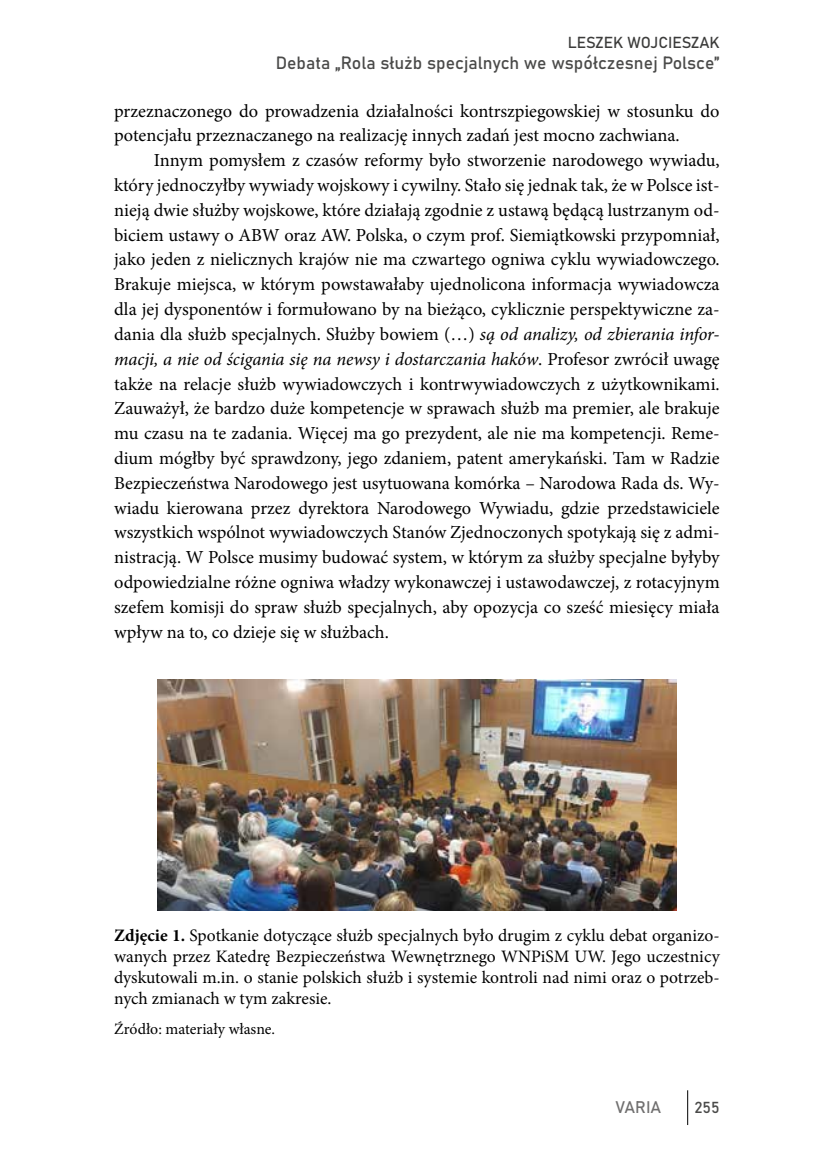
<style>
.page{position:relative;width:819px;height:1166px;background:#fff}
.page>*{position:absolute;margin:0;border:0;box-sizing:border-box;transform-origin:0 0}
.t1{font:18.38px/24.8px "Minion Pro";color:#000}
.t2{font:17.5px/21px "Minion Pro";color:#000;text-align:justify}
.t3{font:17.5px "Bahnschrift";color:#4a4a49}
.t4{font:16.62px "Bahnschrift";letter-spacing:-.005em;color:#706f6f}
.t5{font:15.75px "Minion Pro";color:#000}
.t6{font:15.75px "Bahnschrift";color:#3c3c3b}
.t7{font:15.75px "Bahnschrift";color:#4a4a49}
.s1{font-style:italic}
.s2{font-weight:700}
</style>
<div class="page">
<hr style="left:687px;top:1090px;width:1px;height:35px;background:#000">
<img style="left:158px;top:679px;width:518px;height:231px">
<p class="t6" style="left:567px;top:30px;width:153px">LESZEK WOJCIESZAK</p>
<p class="t3" style="left:276px;top:49px;width:445px">Debata „Rola służb specjalnych we współczesnej Polsce”</p>
<p class="t1" style="left:114px;top:98px;width:607px">przeznaczonego do prowadzenia działalności kontrszpiegowskiej w stosunku do potencjału przeznaczanego na realizację innych zadań jest mocno zachwiana.</p>
<p class="t1" style="left:114px;top:148px;width:607px;text-align:justify;text-indent:40px">Innym pomysłem z czasów reformy było stworzenie narodowego wywiadu, który jednoczyłby wywiady wojskowy i cywilny. Stało się jednak tak, że w Polsce ist&shy;nieją dwie służby wojskowe, które działają zgodnie z ustawą będącą lustrzanym od&shy;biciem ustawy o ABW oraz AW. Polska, o czym prof. Siemiątkowski przypomniał, jako jeden z nielicznych krajów nie ma czwartego ogniwa cyklu wywiadowczego.<br>Brakuje miejsca, w którym powstawałaby ujednolicona informacja wywiadowcza dla jej dysponentów i formułowano by na bieżąco, cyklicznie perspektywiczne za&shy;dania dla służb specjalnych. Służby bowiem (…) <span class="s1">są od analizy, od zbierania infor&shy;macji, a nie od ścigania się na newsy i dostarczania haków</span>. Profesor zwrócił uwagę także na relacje służb wywiadowczych i kontrwywiadowczych z użytkownikami.<br>Zauważył, że bardzo duże kompetencje w sprawach służb ma premier, ale brakuje mu czasu na te zadania. Więcej ma go prezydent, ale nie ma kompetencji. Reme&shy;dium mógłby być sprawdzony, jego zdaniem, patent amerykański. Tam w Radzie Bezpieczeństwa Narodowego jest usytuowana komórka – Narodowa Rada ds. Wy&shy;wiadu kierowana przez dyrektora Narodowego Wywiadu, gdzie przedstawiciele wszystkich wspólnot wywiadowczych Stanów Zjednoczonych spotykają się z admi&shy;nistracją. W Polsce musimy budować system, w którym za służby specjalne byłyby odpowiedzialne różne ogniwa władzy wykonawczej i ustawodawczej, z rotacyjnym szefem komisji do spraw służb specjalnych, aby opozycja co sześć miesięcy miała wpływ na to, co dzieje się w służbach.</p>
<p class="t2" style="left:114px;top:925px;width:607px"><span class="s2">Zdjęcie 1.</span> Spotkanie dotyczące służb specjalnych było drugim z cyklu debat organizo&shy;wanych przez Katedrę Bezpieczeństwa Wewnętrznego WNPiSM UW. Jego uczestnicy dyskutowali m.in. o stanie polskich służb i systemie kontroli nad nimi oraz o potrzeb&shy;nych zmianach w tym zakresie.</p>
<p class="t5" style="left:114px;top:1018px;width:162px">Źródło: materiały własne.</p>
<p class="t4" style="left:615px;top:1094px;width:47px">VARIA</p>
<p class="t7" style="left:694px;top:1095px;width:27px">255</p>
</div>
